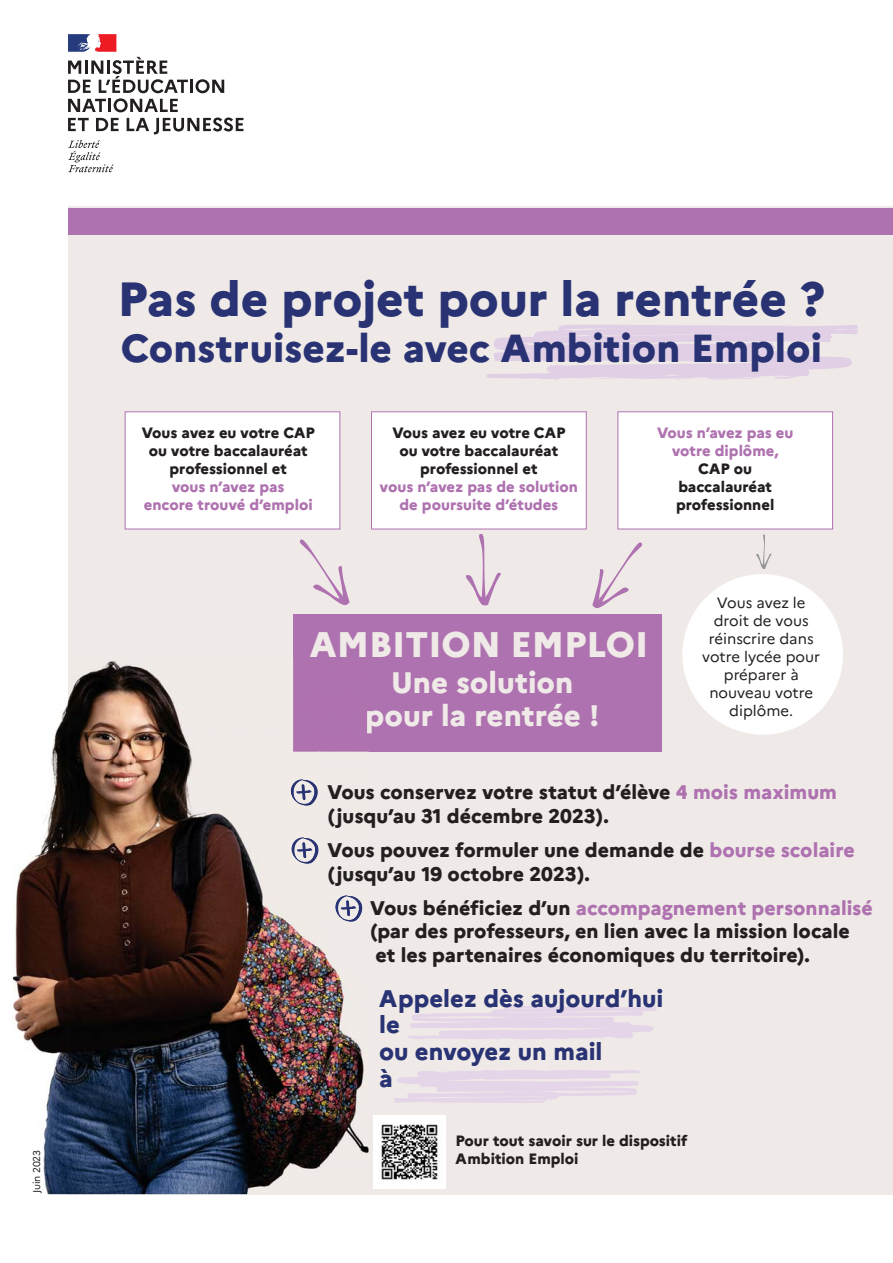
<style>
.page{position:relative;width:893px;height:1263px;background:#fff}
.page>*{position:absolute;margin:0;border:0;box-sizing:border-box;transform-origin:0 0}
.t1{font:800 48px "Marianne";color:#293374}
.t2{font:800 39.15px "Marianne";color:#293374}
.t3{font:800 35.55px "Marianne";color:#efeae7}
.t4{font:800 29.55px/32.8px "Marianne";color:#efeae7;text-align:center}
.t5{font:800 24px/26.7px "Marianne";color:#293374}
.t6{font:800 19.8px/23.7px "Marianne";color:#231f20}
.t7{font:800 15px/18px "Marianne";color:#231f20;text-align:center}
.t8{font:800 15px/18px "Marianne";color:#af72b0;text-align:center}
.t9{font:15px/18px "Marianne";color:#231f20;text-align:center}
.t10{font:9.9px "Marianne";letter-spacing:-.01em;color:#231f20}
.s1{color:#af72b0}
</style>
<div class="page">
<div style="left:68px;top:206px;width:825px;height:989px;background:#efeae7"></div>
<svg style="left:68px;top:118px;width:21px;height:13px"></svg>
<svg style="left:96px;top:118px;width:23px;height:13px"></svg>
<svg style="left:127px;top:118px;width:116px;height:16px"></svg>
<svg style="left:68px;top:140px;width:45px;height:32px"></svg>
<svg style="left:68px;top:34px;width:156px;height:78px"></svg>
<div style="left:68px;top:208px;width:825px;height:27px;background:#af72b0"></div>
<svg style="left:408px;top:1006px;width:249px;height:33px"></svg>
<svg style="left:394px;top:1070px;width:246px;height:33px"></svg>
<svg style="left:486px;top:325px;width:372px;height:55px"></svg>
<svg style="left:299px;top:539px;width:51px;height:67px"></svg>
<svg style="left:465px;top:533px;width:36px;height:73px"></svg>
<svg style="left:592px;top:542px;width:51px;height:67px"></svg>
<div style="left:125px;top:412px;width:215px;height:117px;background:#fff"></div>
<div style="left:125px;top:411px;width:215px;height:118px;border:1px solid #af72b0"></div>
<div style="left:371px;top:412px;width:215px;height:117px;background:#fff"></div>
<div style="left:371px;top:411px;width:216px;height:118px;border:1px solid #af72b0"></div>
<div style="left:618px;top:412px;width:214px;height:117px;background:#fff"></div>
<div style="left:617px;top:411px;width:216px;height:118px;border:1px solid #af72b0"></div>
<svg style="left:756px;top:534px;width:16px;height:35px"></svg>
<img style="left:373px;top:1116px;width:72px;height:72px">
<div style="left:682px;top:574px;width:161px;height:161px;background:#fff;border-radius:50%"></div>
<div style="left:293px;top:614px;width:369px;height:137px;background:#af72b0"></div>
<img style="left:13px;top:661px;width:305px;height:533px">
<img style="left:318px;top:751px;width:51px;height:417px">
<img style="left:33px;top:1150px;width:9px;height:44px">
<img style="left:328px;top:784px;width:41px;height:15px">
<img style="left:329px;top:808px;width:40px;height:20px">
<img style="left:328px;top:842px;width:41px;height:20px">
<img style="left:329px;top:865px;width:40px;height:20px">
<img style="left:327px;top:900px;width:42px;height:15px">
<img style="left:327px;top:923px;width:42px;height:20px">
<img style="left:327px;top:947px;width:42px;height:20px">
<img style="left:291px;top:779px;width:27px;height:27px">
<img style="left:292px;top:838px;width:27px;height:26px">
<img style="left:334px;top:895px;width:29px;height:27px">
<img style="left:293px;top:658px;width:25px;height:93px">
<p class="t10" style="left:31px;top:1193px;width:45px;rotate:-90deg">Juin 2023</p>
<h1 class="t1" style="left:118px;top:278px;width:709px">Pas de projet pour la rentrée ?</h1>
<h2 class="t2" style="left:121px;top:332px;width:703px">Construisez-le avec Ambition Emploi</h2>
<p class="t7" style="left:142px;top:425px;width:175px">Vous avez eu votre CAP ou votre baccalauréat professionnel et</p>
<p class="t8" style="left:144px;top:479px;width:170px">vous n’avez pas<br>encore trouvé d’emploi</p>
<p class="t7" style="left:392px;top:425px;width:175px">Vous avez eu votre CAP ou votre baccalauréat professionnel et</p>
<p class="t8" style="left:380px;top:479px;width:200px">vous n’avez pas de solution de poursuite d’études</p>
<p class="t8" style="left:657px;top:425px;width:138px">Vous n’avez pas eu votre diplôme,</p>
<p class="t7" style="left:676px;top:461px;width:100px">CAP ou baccalauréat professionnel</p>
<h3 class="t3" style="left:310px;top:629px;width:340px">AMBITION EMPLOI</h3>
<h3 class="t4" style="left:365px;top:669px;width:236px">Une solution pour la rentrée !</h3>
<p class="t9" style="left:702px;top:594px;width:119px">Vous avez le droit de vous réinscrire dans votre lycée pour préparer à nouveau votre diplôme.</p>
<p class="t6" style="left:327px;top:782px;width:511px">Vous conservez votre statut d’élève <span class="s1">4 mois maximum </span>(jusqu’au 31 décembre 2023).</p>
<p class="t6" style="left:327px;top:840px;width:529px">Vous pouvez formuler une demande de <span class="s1">bourse scolaire </span>(jusqu’au 19 octobre 2023).</p>
<p class="t6" style="left:370px;top:897px;width:504px">Vous bénéficiez d’un <span class="s1">accompagnement personnalisé </span>(par des professeurs, en lien avec la mission locale et les partenaires économiques du territoire).</p>
<p class="t5" style="left:379px;top:987px;width:286px">Appelez dès aujourd’hui le<br>ou envoyez un mail<br>à</p>
<p class="t7" style="left:456px;top:1133px;width:233px;text-align:left">Pour tout savoir sur le dispositif<br>Ambition Emploi</p>
</div>
